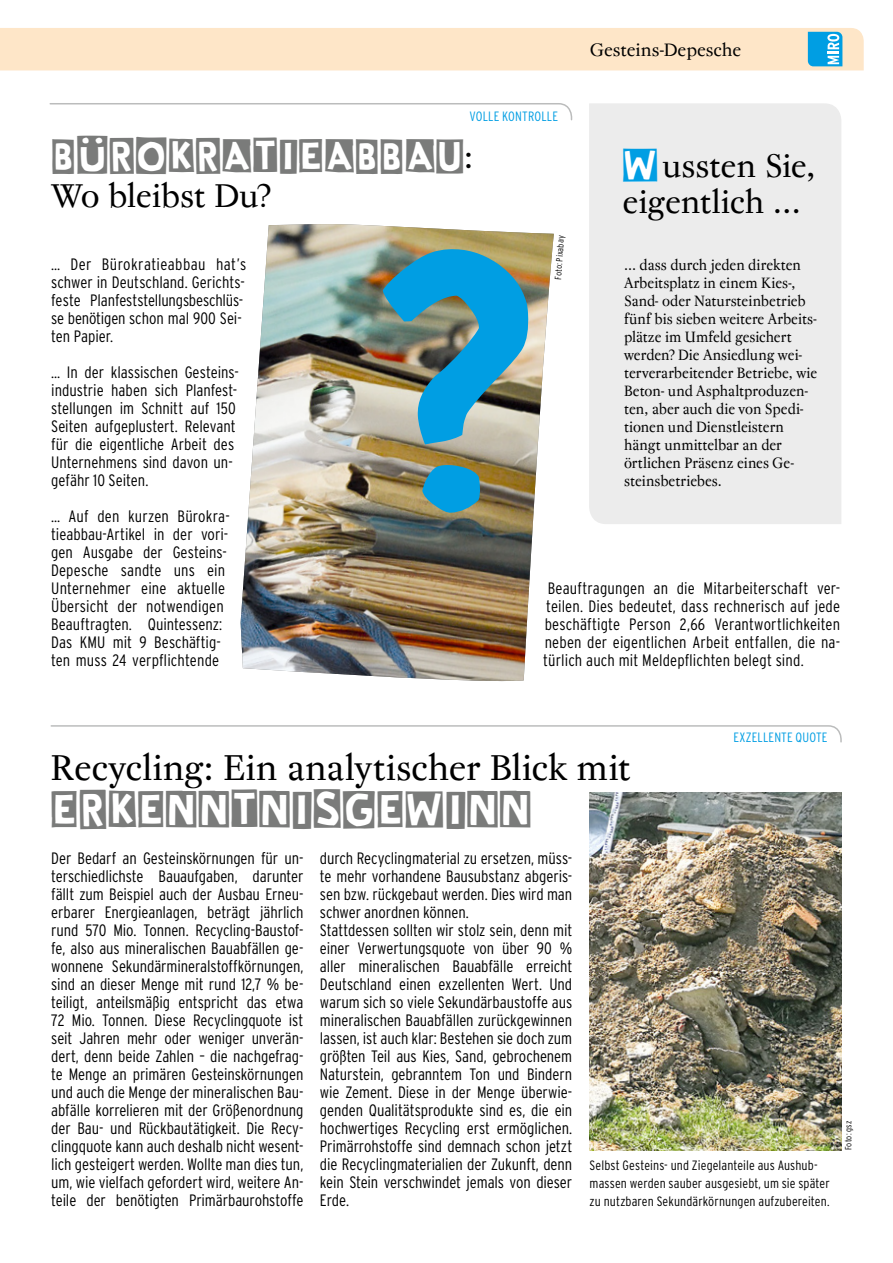
<style>
.page{position:relative;width:893px;height:1263px;background:#fff}
.page>*{position:absolute;margin:0;border:0;box-sizing:border-box;transform-origin:0 0}
.Überschrift{font:36px/47.7px "Regent Pro";letter-spacing:-.005em;color:#000}
.Über_klein{font:33px/35.1px "Linotype Cutter";letter-spacing:-.005em;color:#7a7b7a}
.Über_klein-2{font:32.7px/36px "Regent Pro";letter-spacing:-.005em;color:#000}
.t1{font:18px "Regent Pro";letter-spacing:-.005em;color:#000}
.grund{font:300 condensed 16.5px/18px "Interstate";color:#000;text-align:justify}
.Editorial{font:15px/18px "Regent Pro";color:#000;scale:.93 1}
.BU{font:300 condensed 13.5px/18px "Interstate";letter-spacing:.01em;color:#000}
.grund-2{font:300 condensed 13.5px "Interstate";letter-spacing:.01em;color:#009ee3}
.BU-2{font:300 condensed 9px "Interstate";letter-spacing:.015em;color:#000}
.s1{font-family:"Regent Pro";color:#000}
.s2{font-family:"Linotype Cutter";color:#009ee3}
.s3{font-family:"Linotype Cutter";color:#7a7b7a}
</style>
<div class="page">
<div style="left:589px;top:103px;width:252px;height:421px;background:#ececec"></div>
<div style="left:0;top:28px;width:864px;height:42px;background:#fee6c8"></div>
<svg style="left:49px;top:103px;width:524px;height:18px"></svg>
<div style="left:624px;top:151px;width:31px;height:30px;background:#fff"></div>
<svg style="left:50px;top:725px;width:792px;height:18px"></svg>
<img style="left:590px;top:793px;width:252px;height:357px">
<img style="left:241px;top:224px;width:313px;height:458px">
<svg style="left:422px;top:465px;width:58px;height:48px;background:#279ac3"></svg>
<img style="left:383px;top:248px;width:146px;height:196px">
<p class="grund-2" style="left:469px;top:108px;width:90px">VOLLE KONTROLLE</p>
<p class="Über_klein" style="left:51px;top:143px;width:424px">BÜROKRATIEABBAU<span class="s1">:<br>Wo bleibst Du?</span></p>
<p class="t1" style="left:590px;top:39px;width:153px">Gesteins-Depesche</p>
<p class="Über_klein-2" style="left:622px;top:149px;width:195px"><span class="s2">W</span>ussten Sie, eigentlich …</p>
<p class="grund" style="left:51px;top:255px;width:196px;text-align:left">… Der Bürokratieabbau hat’s schwer in Deutschland. Gerichts&shy;feste Planfeststellungsbeschlüs&shy;se benötigen schon mal 900 Sei&shy;ten Papier.</p>
<p class="grund" style="left:51px;top:363px;width:188px;text-align:left">… In der klassischen Gesteins&shy;industrie haben sich Planfest&shy;stellungen im Schnitt auf 150<br>Seiten aufgeplustert. Relevant für die eigentliche Arbeit des<br>Unternehmens sind davon un&shy;gefähr 10 Seiten.</p>
<p class="grund" style="left:51px;top:507px;width:179px;text-align:left">… Auf den kurzen Bürokra&shy;tieabbau-Artikel in der vori&shy;gen Ausgabe der Gesteins-<br>Depesche sandte uns ein<br>Unternehmer eine aktuelle<br>Übersicht der notwendigen<br>Beauftragten. Quintessenz:<br>Das KMU mit 9 Beschäftig&shy;ten muss 24 verpflichtende</p>
<p class="BU-2" style="left:553px;top:279px;width:46px;rotate:-86deg">Foto: Pixabay</p>
<p class="Editorial" style="left:624px;top:256px;width:209px">… dass durch jeden direkten<br>Arbeitsplatz in einem Kies-,<br>Sand- oder Natursteinbetrieb fünf bis sieben weitere Arbeits&shy;plätze im Umfeld gesichert werden? Die Ansiedlung wei&shy;terverarbeitender Betriebe, wie<br>Beton- und Asphaltproduzen&shy;ten, aber auch die von Spedi&shy;tionen und Dienstleistern hängt unmittelbar an der örtlichen Präsenz eines Ge&shy;steinsbetriebes.</p>
<p class="grund" style="left:543px;top:579px;width:299px">Beauftragungen an die Mitarbeiterschaft ver&shy;teilen. Dies bedeutet, dass rechnerisch auf jede beschäftigte Person 2,66 Verantwortlichkeiten neben der eigentlichen Arbeit entfallen, die na&shy;türlich auch mit Meldepflichten belegt sind.</p>
<p class="grund-2" style="left:733px;top:730px;width:96px">EXZELLENTE QUOTE</p>
<p class="Überschrift" style="left:51px;top:744px;width:582px">Recycling: Ein analytischer Blick mit<br><span class="s3">ERKENNTNISGEWINN</span></p>
<p class="grund" style="left:51px;top:849px;width:254px">Der Bedarf an Gesteinskörnungen für un&shy;terschiedlichste Bauaufgaben, darunter fällt zum Beispiel auch der Ausbau Erneu&shy;erbarer Energieanlagen, beträgt jährlich rund 570 Mio. Tonnen. Recycling-Baustof&shy;fe, also aus mineralischen Bauabfällen ge&shy;wonnene Sekundärmineralstoffkörnungen, sind an dieser Menge mit rund 12,7 % be&shy;teiligt, anteilsmäßig entspricht das etwa 72 Mio. Tonnen. Diese Recyclingquote ist seit Jahren mehr oder weniger unverän&shy;dert, denn beide Zahlen – die nachgefrag&shy;te Menge an primären Gesteinskörnungen und auch die Menge der mineralischen Bau&shy;abfälle korrelieren mit der Größenordnung der Bau- und Rückbautätigkeit. Die Recy&shy;clingquote kann auch deshalb nicht wesent&shy;lich gesteigert werden. Wollte man dies tun, um, wie vielfach gefordert wird, weitere An&shy;teile der benötigten Primärbaurohstoffe</p>
<p class="grund" style="left:320px;top:849px;width:254px">durch Recyclingmaterial zu ersetzen, müss&shy;te mehr vorhandene Bausubstanz abgeris&shy;sen bzw. rückgebaut werden. Dies wird man schwer anordnen können.</p>
<p class="grund" style="left:320px;top:921px;width:254px">Stattdessen sollten wir stolz sein, denn mit einer Verwertungsquote von über 90 % aller mineralischen Bauabfälle erreicht Deutschland einen exzellenten Wert. Und warum sich so viele Sekundärbaustoffe aus mineralischen Bauabfällen zurückgewinnen lassen, ist auch klar: Bestehen sie doch zum größten Teil aus Kies, Sand, gebrochenem Naturstein, gebranntem Ton und Bindern wie Zement. Diese in der Menge überwie&shy;genden Qualitätsprodukte sind es, die ein hochwertiges Recycling erst ermöglichen.<br>Primärrohstoffe sind demnach schon jetzt die Recyclingmaterialien der Zukunft, denn kein Stein verschwindet jemals von dieser Erde.</p>
<p class="BU" style="left:590px;top:1156px;width:242px">Selbst Gesteins- und Ziegelanteile aus Aushub&shy;massen werden sauber ausgesiebt, um sie später zu nutzbaren Sekundärkörnungen aufzubereiten.</p>
<p class="BU-2" style="left:843px;top:1150px;width:31px;rotate:-90deg">Foto: gsz</p>
</div>
